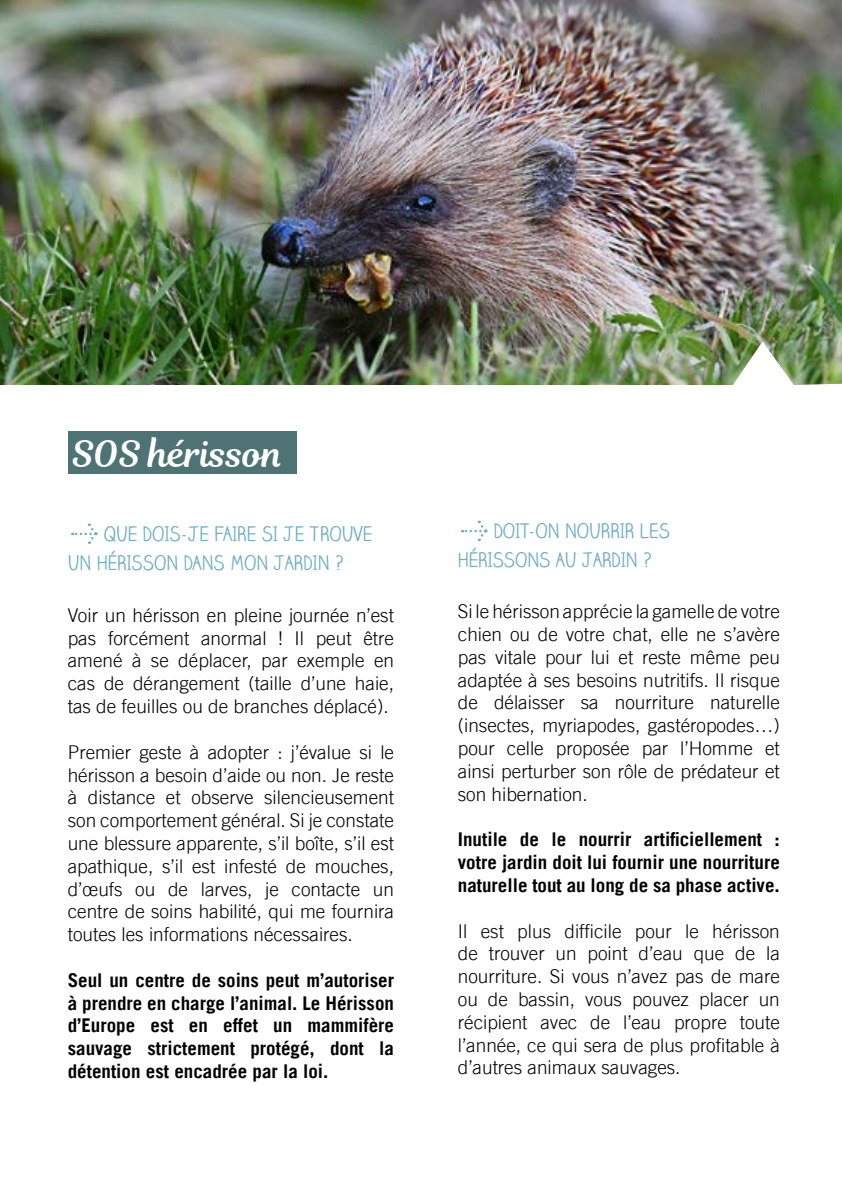
<style>
.page{position:relative;width:842px;height:1191px;background:#fff}
.page>*{position:absolute;margin:0;border:0;box-sizing:border-box;transform-origin:0 0}
.t1{font:36px "Magnolia Script";color:#fff}
.t2{font:20px/28.8px "Claire Hand";color:#6cadc6}
.t3{font:300 19px/22.8px "Trade Gothic LT";color:#000;text-align:justify}
.t4{font:700 19px/22.8px "Trade Gothic LT";color:#000;text-align:justify}
</style>
<div class="page">
<div style="left:68px;top:432px;width:228px;height:42px;background:#4d7375"></div>
<svg style="left:462px;top:521px;width:25px;height:20px"></svg>
<svg style="left:72px;top:523px;width:25px;height:21px"></svg>
<img style="left:0;top:0;width:842px;height:385px">
<h1 class="t1" style="left:72px;top:428px;width:213px">SOS hérisson</h1>
<p class="t2" style="left:68px;top:519px;width:306px;text-indent:36px">QUE DOIS-JE FAIRE SI JE TROUVE<br>UN HÉRISSON DANS MON JARDIN ?</p>
<p class="t3" style="left:68px;top:603px;width:328px">Voir un hérisson en pleine journée n’est pas forcément anormal ! Il peut être amené à se déplacer, par exemple en cas de dérangement (taille d’une haie, tas de feuilles ou de branches déplacé).</p>
<p class="t3" style="left:68px;top:740px;width:328px">Premier geste à adopter : j’évalue si le hérisson a besoin d’aide ou non. Je reste à distance et observe silencieusement son comportement général. Si je constate une blessure apparente, s’il boîte, s’il est apathique, s’il est infesté de mouches, d’œufs ou de larves, je contacte un centre de soins habilité, qui me fournira toutes les informations nécessaires.</p>
<p class="t4" style="left:68px;top:968px;width:328px">Seul un centre de soins peut m’autoriser à prendre en charge l’animal. Le Hérisson d’Europe est en effet un mammifère sauvage strictement protégé, dont la détention est encadrée par la loi.</p>
<p class="t2" style="left:458px;top:516px;width:214px;text-indent:36px">DOIT-ON NOURRIR LES<br>HÉRISSONS AU JARDIN ?</p>
<p class="t3" style="left:458px;top:600px;width:324px">Si le hérisson apprécie la gamelle de votre chien ou de votre chat, elle ne s’avère pas vitale pour lui et reste même peu adaptée à ses besoins nutritifs. Il risque de délaisser sa nourriture naturelle (insectes, myriapodes, gastéropodes…) pour celle proposée par l’Homme et ainsi perturber son rôle de prédateur et son hibernation.</p>
<p class="t4" style="left:458px;top:828px;width:324px">Inutile de le nourrir artificiellement : votre jardin doit lui fournir une nourriture naturelle tout au long de sa phase active.</p>
<p class="t3" style="left:458px;top:919px;width:324px">Il est plus difficile pour le hérisson de trouver un point d’eau que de la nourriture. Si vous n’avez pas de mare ou de bassin, vous pouvez placer un récipient avec de l’eau propre toute l’année, ce qui sera de plus profitable à d’autres animaux sauvages.</p>
</div>
